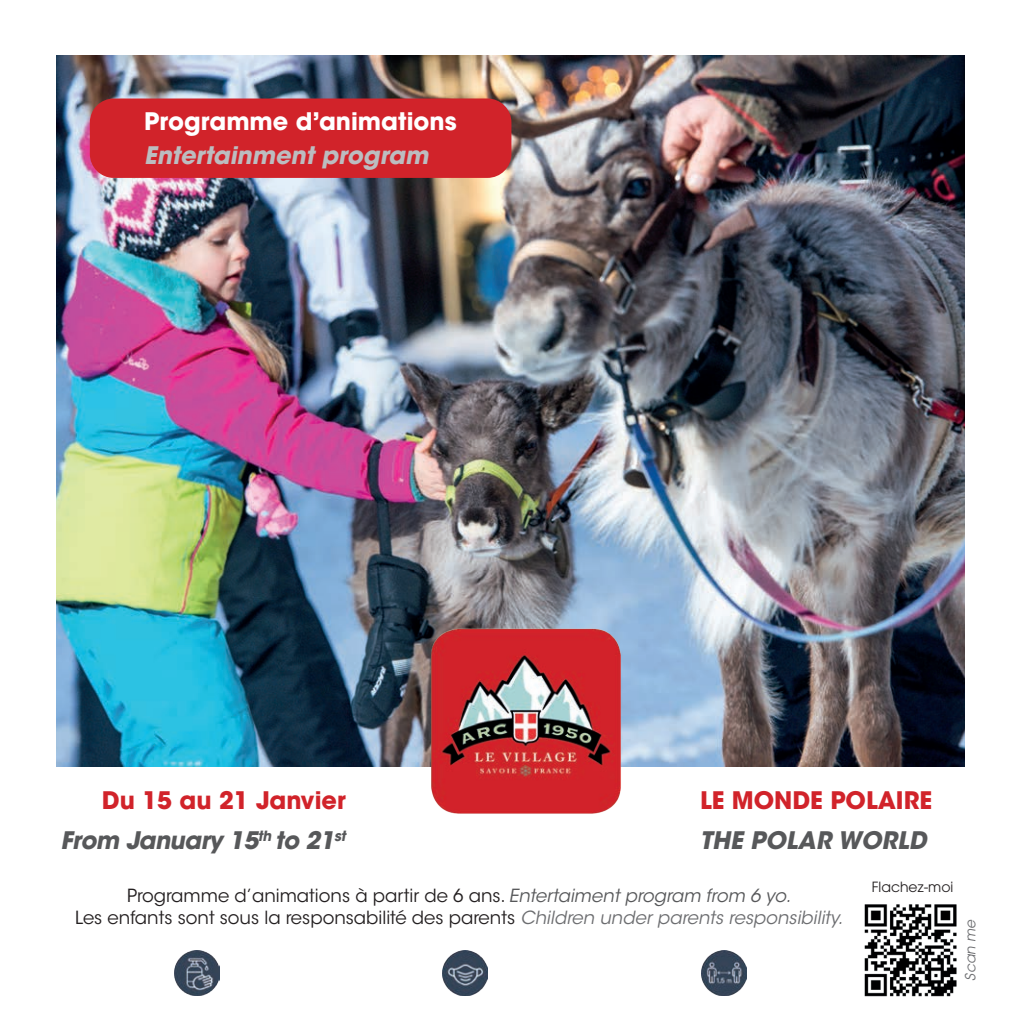
<style>
.page{position:relative;width:1021px;height:1021px;background:#fff}
.page>*{position:absolute;margin:0;border:0;box-sizing:border-box;transform-origin:0 0}
.t1{font:italic 700 24px/40px "ITC Avant Garde Std";color:#57585a;text-align:right}
.t2{font:700 24px "ITC Avant Garde Pro";color:#fff}
.t3{font:italic 700 24px "ITC Avant Garde Pro";color:#bcbdc0}
.t4{font:700 24px "ITC Avant Garde Std";color:#d1232a}
.t5{font:18px/22px "ITC Avant Garde Std";color:#231f20;text-align:center}
.t6{font:14px "ITC Avant Garde Pro";color:#231f20}
.t7{font:italic 14px "ITC Avant Garde Pro";color:#6c6d70}
.s1{font-style:normal;color:#d1232a}
.s2{font-style:italic;color:#57585a}
.s3{font-style:italic;color:#6c6d70}
</style>
<div class="page">
<img style="left:57px;top:55px;width:907px;height:712px">
<img style="left:431px;top:626px;width:190px;height:188px">
<div style="left:90px;top:98px;width:421px;height:80px;background:#d1232a;border-radius:24px"></div>
<img style="left:175px;top:950px;width:44px;height:45px">
<img style="left:443px;top:950px;width:44px;height:45px">
<img style="left:701px;top:950px;width:45px;height:45px">
<img style="left:864px;top:904px;width:93px;height:93px">
<h1 class="t2" style="left:144px;top:105px;width:314px">Programme d’animations</h1>
<h1 class="t3" style="left:144px;top:139px;width:291px">Entertainment program</h1>
<h1 class="t1" style="left:61px;top:780px;width:290px"><span class="s1">Du 15 au 21 Janvier<br></span>From January 15<sup>th</sup> to 21<sup>st</sup></h1>
<h1 class="t4" style="left:700px;top:784px;width:233px">LE MONDE POLAIRE</h1>
<h1 class="t1" style="left:700px;top:820px;width:233px">THE POLAR WORLD</h1>
<p class="t6" style="left:871px;top:878px;width:83px">Flachez-moi</p>
<p class="t5" style="left:75px;top:885px;width:773px">Programme d’animations à partir de 6 ans. <span class="s2">Entertaiment program from 6 yo.<br></span>Les enfants sont sous la responsabilité des parents <span class="s3">Children under parents responsibility.</span></p>
<p class="t7" style="left:961px;top:980px;width:65px;rotate:-90deg">Scan me</p>
</div>
